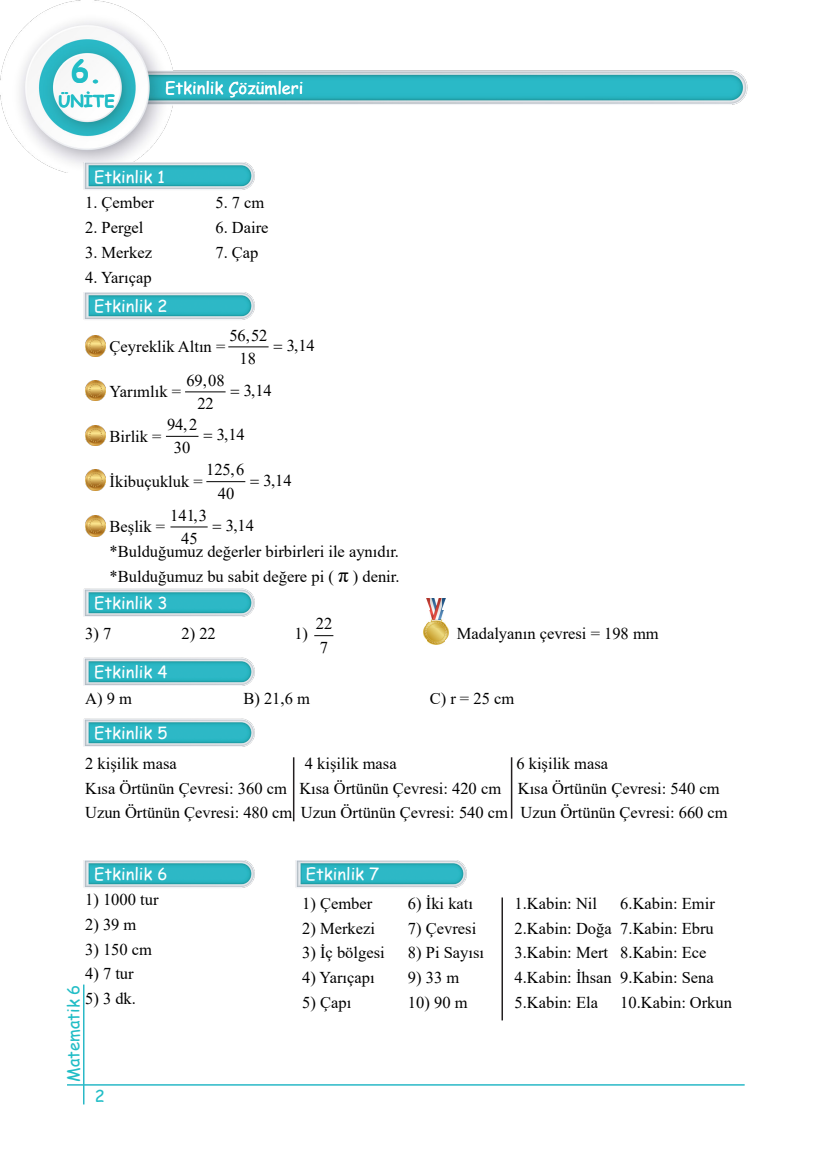
<style>
.page{position:relative;width:830px;height:1170px;background:#fff}
.page>*{position:absolute;margin:0;border:0;box-sizing:border-box;transform-origin:0 0}
.t1{font:700 30px "Comic Sans MS";color:#21bdc6}
.t2{font:16.5px/23.4px "Times New Roman";color:#000}
.t3{font:16.5px "Comic Sans MS";color:#fff}
.t4{font:16.5px "Comic Sans MS";color:#21bdc6}
.t5{font:700 16.5px "Comic Sans MS";color:#21bdc6}
.s1{font-size:21px}
</style>
<div class="page">
<img style="left:0;top:1px;width:747px;height:171px">
<hr style="left:67px;top:1084px;width:677px;height:1px;background:#2ab9c7">
<hr style="left:83px;top:984px;width:1px;height:120px;background:#2ab9c7">
<img style="left:84px;top:162px;width:171px;height:28px">
<img style="left:84px;top:292px;width:171px;height:28px">
<img style="left:84px;top:588px;width:171px;height:28px">
<img style="left:84px;top:658px;width:171px;height:28px">
<img style="left:84px;top:718px;width:171px;height:28px">
<img style="left:84px;top:860px;width:171px;height:27px">
<img style="left:295px;top:860px;width:172px;height:27px">
<hr style="left:229px;top:346px;width:39px;height:1px;background:#000">
<hr style="left:185px;top:391px;width:40px;height:1px;background:#000">
<hr style="left:166px;top:436px;width:32px;height:1px;background:#000">
<hr style="left:207px;top:481px;width:38px;height:1px;background:#000">
<hr style="left:171px;top:526px;width:36px;height:1px;background:#000">
<hr style="left:293px;top:757px;width:1px;height:64px;background:#231f20">
<hr style="left:510px;top:757px;width:2px;height:61px;background:#231f20">
<img style="left:85px;top:335px;width:21px;height:21px">
<img style="left:85px;top:380px;width:21px;height:21px">
<img style="left:85px;top:425px;width:21px;height:20px">
<img style="left:85px;top:469px;width:21px;height:21px">
<img style="left:85px;top:515px;width:21px;height:21px">
<img style="left:426px;top:621px;width:19px;height:23px">
<svg style="left:424px;top:625px;width:2px;height:14px"></svg>
<img style="left:445px;top:624px;width:3px;height:17px">
<img style="left:429px;top:598px;width:14px;height:23px">
<svg style="left:426px;top:598px;width:3px;height:8px"></svg>
<svg style="left:443px;top:598px;width:2px;height:8px"></svg>
<svg style="left:314px;top:635px;width:19px;height:1px"></svg>
<hr style="left:501px;top:897px;width:1px;height:123px;background:#231f20">
<p class="t1" style="left:71px;top:49px;width:33px">6.</p>
<p class="t5" style="left:58px;top:89px;width:58px">ÜNİTE</p>
<p class="t3" style="left:165px;top:75px;width:140px">Etkinlik Çözümleri</p>
<p class="t3" style="left:94px;top:164px;width:72px">Etkinlik 1</p>
<p class="t2" style="left:85px;top:190px;width:70px">1. Çember</p>
<p class="t2" style="left:85px;top:215px;width:60px">2. Pergel</p>
<p class="t2" style="left:85px;top:240px;width:68px">3. Merkez</p>
<p class="t2" style="left:85px;top:265px;width:68px">4. Yarıçap</p>
<p class="t3" style="left:94px;top:294px;width:75px">Etkinlik 2</p>
<p class="t2" style="left:215px;top:190px;width:51px">5. 7 cm</p>
<p class="t2" style="left:215px;top:215px;width:55px">6. Daire</p>
<p class="t2" style="left:215px;top:240px;width:45px">7. Çap</p>
<p class="t2" style="left:229px;top:323px;width:40px">56,52</p>
<p class="t2" style="left:287px;top:333px;width:30px">3,14</p>
<p class="t2" style="left:109px;top:334px;width:117px">Çeyreklik Altın =</p>
<p class="t2" style="left:109px;top:379px;width:73px">Yarımlık =</p>
<p class="t2" style="left:109px;top:424px;width:53px">Birlik =</p>
<p class="t2" style="left:109px;top:469px;width:95px">İkibuçukluk =</p>
<p class="t2" style="left:109px;top:514px;width:57px">Beşlik =</p>
<p class="t2" style="left:109px;top:539px;width:291px">*Bulduğumuz değerler birbirleri ile aynıdır.</p>
<p class="t2" style="left:109px;top:564px;width:291px">*Bulduğumuz bu sabit değere pi ( <span class="s1">π</span> ) denir.</p>
<p class="t2" style="left:239px;top:346px;width:18px">18</p>
<p class="t2" style="left:186px;top:368px;width:40px">69,08</p>
<p class="t2" style="left:244px;top:378px;width:30px">3,14</p>
<p class="t2" style="left:197px;top:391px;width:18px">22</p>
<p class="t2" style="left:167px;top:412px;width:32px">94,2</p>
<p class="t2" style="left:217px;top:422px;width:30px">3,14</p>
<p class="t2" style="left:174px;top:435px;width:18px">30</p>
<p class="t2" style="left:206px;top:457px;width:40px">125,6</p>
<p class="t2" style="left:263px;top:468px;width:30px">3,14</p>
<p class="t2" style="left:218px;top:481px;width:18px">40</p>
<p class="t2" style="left:170px;top:503px;width:38px">141,3</p>
<p class="t2" style="left:226px;top:513px;width:30px">3,14</p>
<p class="t2" style="left:181px;top:526px;width:18px">45</p>
<p class="t3" style="left:94px;top:590px;width:75px">Etkinlik 3</p>
<p class="t2" style="left:316px;top:611px;width:18px">22<br>7</p>
<p class="t2" style="left:85px;top:621px;width:28px">3) 7</p>
<p class="t2" style="left:181px;top:621px;width:36px">2) 22</p>
<p class="t2" style="left:294px;top:621px;width:15px">1)</p>
<p class="t2" style="left:456px;top:621px;width:203px">Madalyanın çevresi = 198 mm</p>
<p class="t3" style="left:94px;top:660px;width:75px">Etkinlik 4</p>
<p class="t2" style="left:85px;top:686px;width:48px">A) 9 m</p>
<p class="t2" style="left:243px;top:686px;width:68px">B) 21,6 m</p>
<p class="t2" style="left:429px;top:686px;width:86px">C) r = 25 cm</p>
<p class="t3" style="left:94px;top:720px;width:75px">Etkinlik 5</p>
<p class="t2" style="left:85px;top:751px;width:93px">2 kişilik masa</p>
<p class="t2" style="left:305px;top:751px;width:93px">4 kişilik masa</p>
<p class="t2" style="left:516px;top:751px;width:93px">6 kişilik masa</p>
<p class="t2" style="left:85px;top:775px;width:635px">Kısa Örtünün Çevresi: 360 cm Kısa Örtünün Çevresi: 420 cm Kısa Örtünün Çevresi: 540 cm</p>
<p class="t2" style="left:85px;top:800px;width:644px">Uzun Örtünün Çevresi: 480 cm Uzun Örtünün Çevresi: 540 cm Uzun Örtünün Çevresi: 660 cm</p>
<p class="t3" style="left:94px;top:862px;width:75px">Etkinlik 6</p>
<p class="t3" style="left:306px;top:862px;width:75px">Etkinlik 7</p>
<p class="t2" style="left:85px;top:887px;width:75px">1) 1000 tur</p>
<p class="t2" style="left:85px;top:912px;width:53px">2) 39 m</p>
<p class="t2" style="left:85px;top:936px;width:68px">3) 150 cm</p>
<p class="t2" style="left:85px;top:961px;width:50px">4) 7 tur</p>
<p class="t2" style="left:85px;top:986px;width:52px">5) 3 dk.</p>
<p class="t4" style="left:61px;top:1081px;width:99px;rotate:-90deg">Matematik 6</p>
<p class="t4" style="left:95px;top:1083px;width:12px">2</p>
<p class="t2" style="left:302px;top:891px;width:72px">1) Çember</p>
<p class="t2" style="left:302px;top:915px;width:74px">2) Merkezi</p>
<p class="t2" style="left:302px;top:940px;width:84px">3) İç bölgesi</p>
<p class="t2" style="left:302px;top:965px;width:74px">4) Yarıçapı</p>
<p class="t2" style="left:302px;top:990px;width:51px">5) Çapı</p>
<p class="t2" style="left:408px;top:891px;width:67px">6) İki katı</p>
<p class="t2" style="left:408px;top:915px;width:70px">7) Çevresi</p>
<p class="t2" style="left:408px;top:940px;width:78px">8) Pi Sayısı</p>
<p class="t2" style="left:408px;top:965px;width:53px">9) 33 m</p>
<p class="t2" style="left:408px;top:990px;width:61px">10) 90 m</p>
<p class="t2" style="left:514px;top:891px;width:84px">1.Kabin: Nil</p>
<p class="t2" style="left:514px;top:915px;width:99px">2.Kabin: Doğa</p>
<p class="t2" style="left:514px;top:940px;width:95px">3.Kabin: Mert</p>
<p class="t2" style="left:514px;top:965px;width:99px">4.Kabin: İhsan</p>
<p class="t2" style="left:514px;top:990px;width:85px">5.Kabin: Ela</p>
<p class="t2" style="left:620px;top:891px;width:96px">6.Kabin: Emir</p>
<p class="t2" style="left:620px;top:915px;width:95px">7.Kabin: Ebru</p>
<p class="t2" style="left:620px;top:940px;width:88px">8.Kabin: Ece</p>
<p class="t2" style="left:620px;top:965px;width:95px">9.Kabin: Sena</p>
<p class="t2" style="left:620px;top:990px;width:113px">10.Kabin: Orkun</p>
</div>
